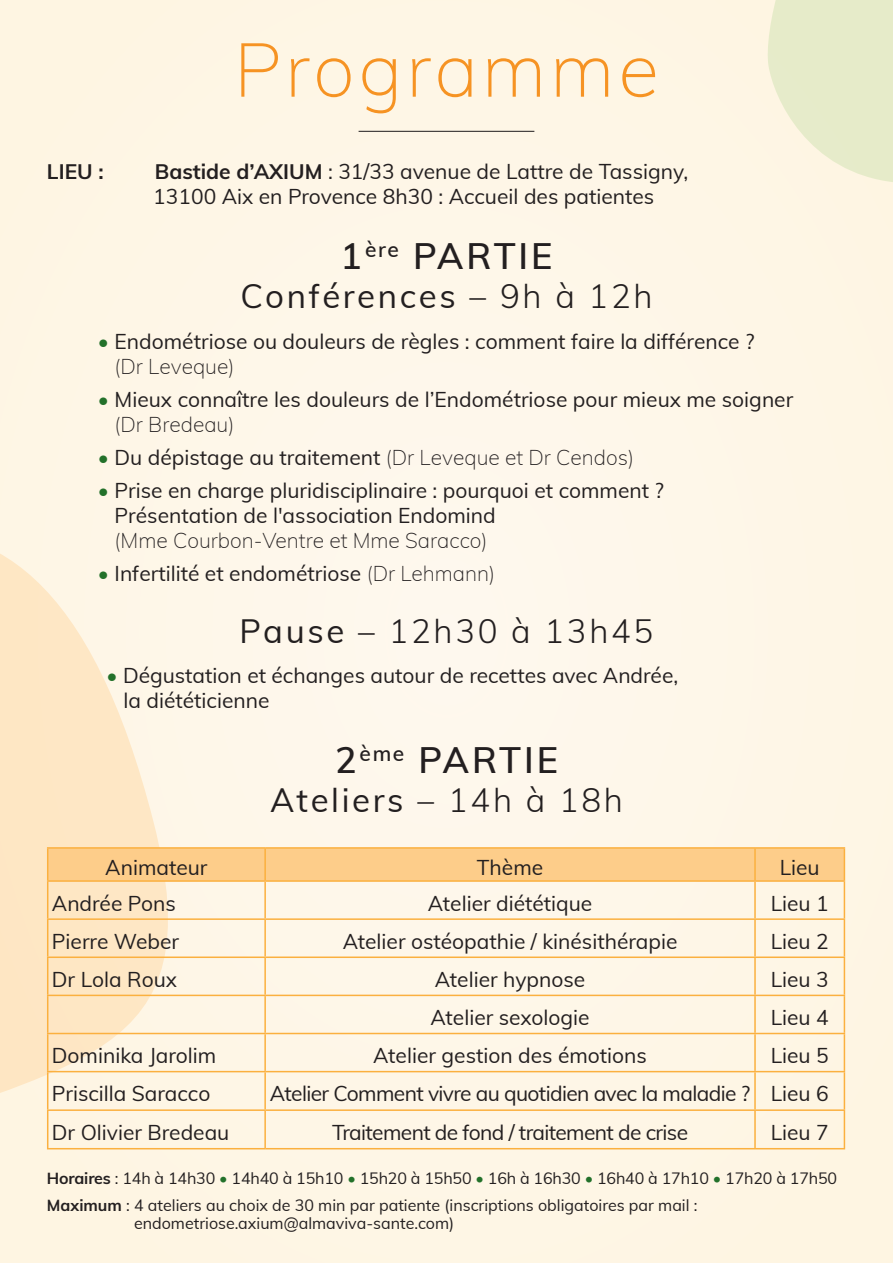
<style>
.page{position:relative;width:893px;height:1263px;background:#fef6e7}
.page>*{position:absolute;margin:0;border:0;box-sizing:border-box;transform-origin:0 0}
.t1{font:200 75px "Muli";letter-spacing:.05em;color:#f69323}
.t2{font:600 36px "Muli";letter-spacing:.08em;color:#231f20}
.t3{font:33px "Muli";letter-spacing:.08em;color:#231f20}
.t4{font:300 33px "Muli";letter-spacing:.08em;color:#231f20}
.t5{font:21px/25.2px "Muli";color:#231f20}
.t6{font:21px "Muli";letter-spacing:-.03em;color:#231f20}
.t7{font:200 21px "Muli";color:#231f20}
.t8{font:700 21px "Muli";color:#231f20}
.t9{font:16.05px/27px "Muli";color:#231f20}
.s1{font-weight:700}
.s2{font-weight:300}
.s3{color:#23712a}
.s4{font-weight:200}
.s5{font-weight:400}
</style>
<div class="page">
<hr style="left:359px;top:131px;width:175px;height:1px;background:#231f20">
<svg style="left:767px;top:0;width:126px;height:182px"></svg>
<svg style="left:0;top:554px;width:169px;height:596px;fill:#fee7c5"></svg>
<div style="left:48px;top:849px;width:796px;height:31px;background:#fdcd8a"></div>
<hr style="left:47px;top:847px;width:218px;height:2px;background:#fbb03f">
<hr style="left:47px;top:849px;width:1px;height:31px;background:#fbb03f">
<hr style="left:265px;top:847px;width:490px;height:2px;background:#fbb03f">
<hr style="left:264px;top:849px;width:2px;height:31px;background:#fbb03f">
<hr style="left:755px;top:847px;width:90px;height:2px;background:#fbb03f">
<hr style="left:754px;top:849px;width:2px;height:31px;background:#fbb03f">
<hr style="left:844px;top:849px;width:1px;height:31px;background:#fbb03f">
<hr style="left:47px;top:880px;width:218px;height:2px;background:#fbb03f">
<hr style="left:47px;top:882px;width:1px;height:36px;background:#fbb03f">
<hr style="left:265px;top:880px;width:490px;height:2px;background:#fbb03f">
<hr style="left:264px;top:882px;width:2px;height:36px;background:#fbb03f">
<hr style="left:755px;top:880px;width:90px;height:2px;background:#fbb03f">
<hr style="left:754px;top:882px;width:2px;height:36px;background:#fbb03f">
<hr style="left:844px;top:882px;width:1px;height:36px;background:#fbb03f">
<hr style="left:47px;top:918px;width:218px;height:2px;background:#fbb03f">
<hr style="left:47px;top:920px;width:1px;height:36px;background:#fbb03f">
<hr style="left:265px;top:918px;width:490px;height:2px;background:#fbb03f">
<hr style="left:264px;top:920px;width:2px;height:36px;background:#fbb03f">
<hr style="left:755px;top:918px;width:90px;height:2px;background:#fbb03f">
<hr style="left:754px;top:920px;width:2px;height:36px;background:#fbb03f">
<hr style="left:844px;top:920px;width:1px;height:36px;background:#fbb03f">
<hr style="left:47px;top:956px;width:218px;height:2px;background:#fbb03f">
<hr style="left:47px;top:958px;width:1px;height:37px;background:#fbb03f">
<hr style="left:265px;top:956px;width:490px;height:2px;background:#fbb03f">
<hr style="left:264px;top:958px;width:2px;height:37px;background:#fbb03f">
<hr style="left:755px;top:956px;width:90px;height:2px;background:#fbb03f">
<hr style="left:754px;top:958px;width:2px;height:37px;background:#fbb03f">
<hr style="left:844px;top:958px;width:1px;height:37px;background:#fbb03f">
<hr style="left:47px;top:995px;width:218px;height:1px;background:#fbb03f">
<hr style="left:47px;top:996px;width:1px;height:37px;background:#fbb03f">
<hr style="left:265px;top:995px;width:490px;height:1px;background:#fbb03f">
<hr style="left:264px;top:996px;width:2px;height:37px;background:#fbb03f">
<hr style="left:755px;top:995px;width:90px;height:1px;background:#fbb03f">
<hr style="left:754px;top:996px;width:2px;height:37px;background:#fbb03f">
<hr style="left:844px;top:996px;width:1px;height:37px;background:#fbb03f">
<hr style="left:47px;top:1033px;width:218px;height:1px;background:#fbb03f">
<hr style="left:47px;top:1034px;width:1px;height:37px;background:#fbb03f">
<hr style="left:265px;top:1033px;width:490px;height:1px;background:#fbb03f">
<hr style="left:264px;top:1034px;width:2px;height:37px;background:#fbb03f">
<hr style="left:755px;top:1033px;width:90px;height:1px;background:#fbb03f">
<hr style="left:754px;top:1034px;width:2px;height:37px;background:#fbb03f">
<hr style="left:844px;top:1034px;width:1px;height:37px;background:#fbb03f">
<hr style="left:47px;top:1071px;width:218px;height:1px;background:#fbb03f">
<hr style="left:47px;top:1072px;width:1px;height:37px;background:#fbb03f">
<hr style="left:265px;top:1071px;width:490px;height:1px;background:#fbb03f">
<hr style="left:264px;top:1072px;width:2px;height:37px;background:#fbb03f">
<hr style="left:755px;top:1071px;width:90px;height:1px;background:#fbb03f">
<hr style="left:754px;top:1072px;width:2px;height:37px;background:#fbb03f">
<hr style="left:844px;top:1072px;width:1px;height:37px;background:#fbb03f">
<hr style="left:47px;top:1109px;width:218px;height:2px;background:#fbb03f">
<hr style="left:47px;top:1111px;width:1px;height:37px;background:#fbb03f">
<hr style="left:265px;top:1109px;width:490px;height:2px;background:#fbb03f">
<hr style="left:264px;top:1111px;width:2px;height:37px;background:#fbb03f">
<hr style="left:755px;top:1109px;width:90px;height:2px;background:#fbb03f">
<hr style="left:754px;top:1111px;width:2px;height:37px;background:#fbb03f">
<hr style="left:844px;top:1111px;width:1px;height:37px;background:#fbb03f">
<hr style="left:47px;top:1148px;width:218px;height:1px;background:#fbb03f">
<hr style="left:265px;top:1148px;width:490px;height:1px;background:#fbb03f">
<hr style="left:755px;top:1148px;width:90px;height:1px;background:#fbb03f">
<h1 class="t1" style="left:234px;top:15px;width:426px">Programme</h1>
<p class="t8" style="left:47px;top:156px;width:58px">LIEU :</p>
<p class="t5" style="left:153px;top:158px;width:537px"><span class="s1">Bastide d’AXIUM</span> : 31/33 avenue de Lattre de Tassigny,<br>13100 Aix en Provence 8h30 : Accueil des patientes</p>
<h2 class="t2" style="left:340px;top:229px;width:213px">1<sup>ère</sup> PARTIE</h2>
<h3 class="t3" style="left:240px;top:272px;width:414px">Conférences – <span class="s2">9h à 12h</span></h3>
<p class="t5" style="left:115px;top:327px;width:641px;text-indent:-17px"><span class="s3">•</span> Endométriose ou douleurs de règles : comment faire la différence ? <span class="s4">(Dr Leveque)</span></p>
<p class="t5" style="left:115px;top:386px;width:680px;text-indent:-17px"><span class="s3">•</span> Mieux connaître les douleurs de l’Endométriose pour mieux me soigner <span class="s4">(Dr Bredeau)</span></p>
<p class="t5" style="left:98px;top:444px;width:538px"><span class="s3">•</span> Du dépistage au traitement <span class="s4">(Dr Leveque et Dr Cendos)</span></p>
<p class="t5" style="left:115px;top:477px;width:551px;text-indent:-17px"><span class="s3">•</span> Prise en charge pluridisciplinaire : pourquoi et comment ?<br>Présentation de l'association Endomind</p>
<p class="t7" style="left:115px;top:525px;width:374px">(Mme Courbon-Ventre et Mme Saracco)</p>
<p class="t5" style="left:98px;top:560px;width:399px"><span class="s3">•</span> Infertilité et endométriose <span class="s4">(Dr Lehmann)</span></p>
<h3 class="t4" style="left:240px;top:607px;width:415px"><span class="s5">Pause –</span> 12h30 à 13h45</h3>
<p class="t5" style="left:123px;top:662px;width:556px;text-indent:-17px"><span class="s3">•</span> Dégustation et échanges autour de recettes avec Andrée, la diététicienne</p>
<h2 class="t2" style="left:335px;top:733px;width:224px">2<sup>ème</sup> PARTIE</h2>
<h3 class="t3" style="left:270px;top:776px;width:354px">Ateliers – <span class="s2">14h à 18h</span></h3>
<p class="t5" style="left:105px;top:854px;width:104px">Animateur</p>
<p class="t5" style="left:477px;top:854px;width:68px">Thème</p>
<p class="t5" style="left:780px;top:854px;width:41px">Lieu</p>
<p class="t5" style="left:52px;top:889px;width:126px">Andrée Pons</p>
<p class="t5" style="left:428px;top:889px;width:166px">Atelier diététique</p>
<p class="t5" style="left:771px;top:889px;width:60px">Lieu 1</p>
<p class="t5" style="left:52px;top:928px;width:129px">Pierre Weber</p>
<p class="t5" style="left:343px;top:928px;width:336px">Atelier ostéopathie / kinésithérapie</p>
<p class="t5" style="left:771px;top:928px;width:60px">Lieu 2</p>
<p class="t5" style="left:52px;top:966px;width:127px">Dr Lola Roux</p>
<p class="t5" style="left:435px;top:966px;width:152px">Atelier hypnose</p>
<p class="t5" style="left:771px;top:966px;width:60px">Lieu 3</p>
<p class="t5" style="left:430px;top:1004px;width:161px">Atelier sexologie</p>
<p class="t5" style="left:771px;top:1004px;width:60px">Lieu 4</p>
<p class="t5" style="left:52px;top:1042px;width:166px">Dominika Jarolim</p>
<p class="t5" style="left:373px;top:1042px;width:275px">Atelier gestion des émotions</p>
<p class="t5" style="left:771px;top:1042px;width:60px">Lieu 5</p>
<p class="t5" style="left:52px;top:1080px;width:160px">Priscilla Saracco</p>
<p class="t6" style="left:270px;top:1078px;width:560px">Atelier Comment vivre au quotidien avec la maladie ? Lieu 6</p>
<p class="t5" style="left:52px;top:1119px;width:179px">Dr Olivier Bredeau</p>
<p class="t6" style="left:332px;top:1117px;width:358px">Traitement de fond / traitement de crise</p>
<p class="t5" style="left:771px;top:1119px;width:60px">Lieu 7</p>
<p class="t9" style="left:47px;top:1164px;width:792px"><span class="s1">Horaires</span> : 14h à 14h30 <span class="s3">•</span> 14h40 à 15h10 <span class="s3">•</span> 15h20 à 15h50 <span class="s3">•</span> 16h à 16h30 <span class="s3">•</span> 16h40 à 17h10 <span class="s3">•</span> 17h20 à 17h50<br><span class="s1">Maximum</span> : 4 ateliers au choix de 30 min par patiente (inscriptions obligatoires par mail :</p>
<p class="t9" style="left:134px;top:1209px;width:322px">endometriose.axium@almaviva-sante.com)</p>
</div>
